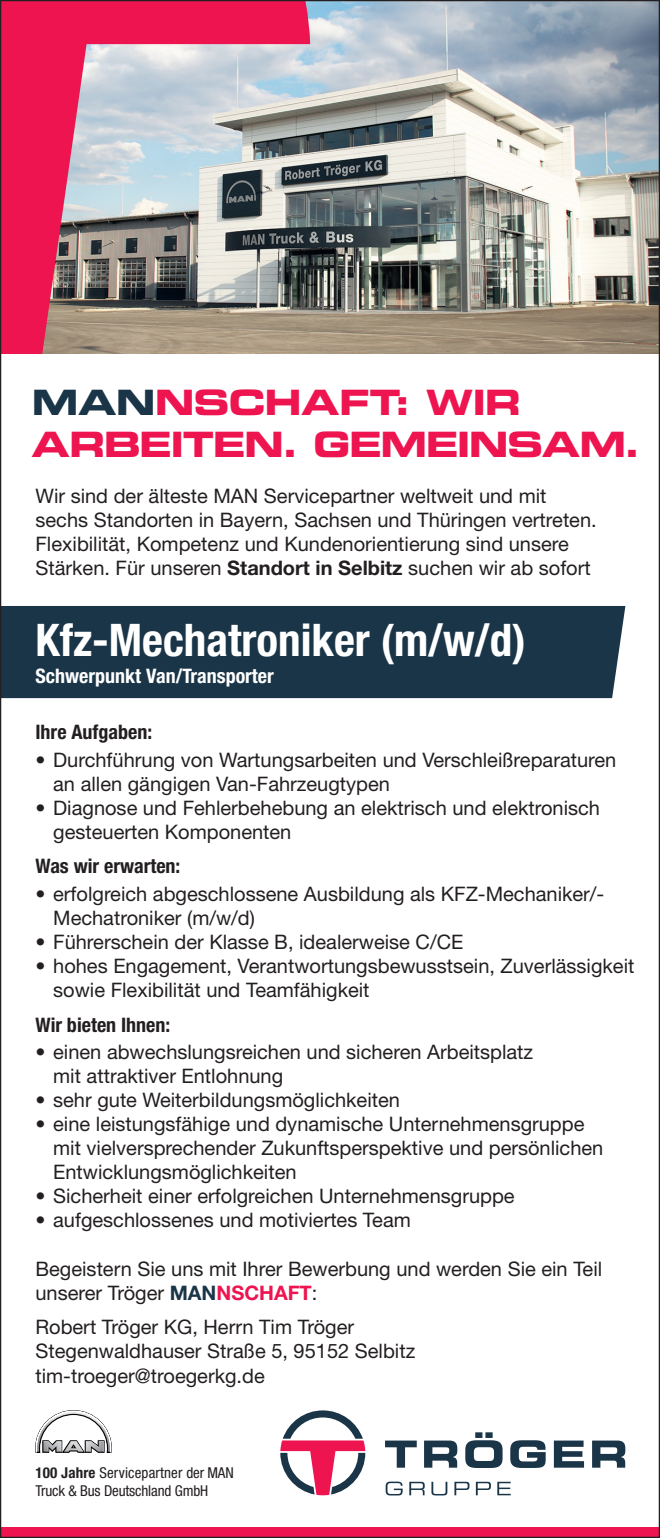
<style>
.page{position:relative;width:660px;height:1538px;background:#fff}
.page>*{position:absolute;margin:0;border:0;box-sizing:border-box;transform-origin:0 0}
.t1{font:700 condensed 45px "Helvetica Neue LT Std";color:#fff}
.t2{font:35px/42px "Eurostile LT Pro Bold Ex 2";letter-spacing:-.035em;color:#ed1450}
.t3{font:20px/24px "Helvetica Neue LT Std";color:#231f20}
.t4{font:700 condensed 20px "Helvetica Neue LT Std";color:#231f20}
.t5{font:700 condensed 20px "Helvetica Neue LT Std";color:#fff}
.t6{font:condensed 15px/18px "Helvetica Neue LT Std";letter-spacing:-.01em;color:#231f20}
.s1{color:#1a3548}
.s2{font-weight:700}
.s3{font-weight:700;color:#1a3548}
.s4{font-weight:700;color:#ed1450}
</style>
<div class="page">
<img style="left:310px;top:2px;width:347px;height:352px">
<div style="left:2px;top:606px;width:623px;height:92px;background:#1a3548"></div>
<svg style="left:385px;top:1440px;width:31px;height:27px"></svg>
<svg style="left:424px;top:1440px;width:33px;height:27px"></svg>
<svg style="left:465px;top:1432px;width:37px;height:36px"></svg>
<svg style="left:510px;top:1440px;width:35px;height:28px"></svg>
<svg style="left:553px;top:1440px;width:30px;height:27px"></svg>
<svg style="left:592px;top:1440px;width:32px;height:27px"></svg>
<svg style="left:385px;top:1481px;width:17px;height:14px"></svg>
<svg style="left:409px;top:1482px;width:15px;height:13px"></svg>
<svg style="left:431px;top:1482px;width:16px;height:13px"></svg>
<svg style="left:454px;top:1482px;width:15px;height:13px"></svg>
<svg style="left:475px;top:1482px;width:15px;height:13px"></svg>
<svg style="left:497px;top:1482px;width:13px;height:13px"></svg>
<svg style="left:280px;top:1410px;width:85px;height:85px"></svg>
<svg style="left:2px;top:2px;width:308px;height:352px;background:#bb7c8d"></svg>
<div style="left:0;top:1527px;width:659px;height:11px;background:#ed1450"></div>
<svg style="left:35px;top:1410px;width:77px;height:43px"></svg>
<h2 class="t2" style="left:32px;top:381px;width:609px"><span class="s1">MAN</span>NSCHAFT: WIR<br>ARBEITEN. GEMEINSAM.</h2>
<p class="t3" style="left:35px;top:484px;width:562px">Wir sind der älteste MAN Servicepartner weltweit und mit sechs Standorten in Bayern, Sachsen und Thüringen vertreten.<br>Flexibilität, Kompetenz und Kundenorientierung sind unsere Stärken. Für unseren <span class="s2">Standort in Selbitz</span> suchen wir ab sofort</p>
<h1 class="t1" style="left:35px;top:613px;width:491px">Kfz-Mechatroniker (m/w/d)</h1>
<p class="t5" style="left:35px;top:664px;width:240px">Schwerpunkt Van/Transporter</p>
<p class="t4" style="left:35px;top:720px;width:118px">Ihre Aufgaben:</p>
<p class="t3" style="left:53px;top:747px;width:564px;text-indent:-18px">• Durchführung von Wartungsarbeiten und Verschleißreparaturen an allen gängigen Van-Fahrzeugtypen</p>
<p class="t3" style="left:53px;top:795px;width:548px;text-indent:-18px">• Diagnose und Fehlerbehebung an elektrisch und elektronisch gesteuerten Komponenten</p>
<p class="t4" style="left:35px;top:854px;width:146px">Was wir erwarten:</p>
<p class="t3" style="left:53px;top:881px;width:552px;text-indent:-18px">• erfolgreich abgeschlossene Ausbildung als KFZ-Mechaniker/-<br>Mechatroniker (m/w/d)</p>
<p class="t3" style="left:35px;top:929px;width:429px">• Führerschein der Klasse B, idealerweise C/CE</p>
<p class="t3" style="left:53px;top:953px;width:582px;text-indent:-18px">• hohes Engagement, Verantwortungsbewusstsein, Zuverlässigkeit sowie Flexibilität und Teamfähigkeit</p>
<p class="t4" style="left:35px;top:1012px;width:136px">Wir bieten Ihnen:</p>
<p class="t3" style="left:53px;top:1040px;width:481px;text-indent:-18px">• einen abwechslungsreichen und sicheren Arbeitsplatz mit attraktiver Entlohnung</p>
<p class="t3" style="left:35px;top:1088px;width:366px">• sehr gute Weiterbildungsmöglichkeiten</p>
<p class="t3" style="left:53px;top:1112px;width:551px;text-indent:-18px">• eine leistungsfähige und dynamische Unternehmensgruppe mit vielversprechender Zukunftsperspektive und persönlichen<br>Entwicklungsmöglichkeiten</p>
<p class="t3" style="left:35px;top:1184px;width:480px">• Sicherheit einer erfolgreichen Unternehmensgruppe</p>
<p class="t3" style="left:35px;top:1208px;width:376px">• aufgeschlossenes und motiviertes Team</p>
<p class="t3" style="left:35px;top:1256px;width:567px">Begeistern Sie uns mit Ihrer Bewerbung und werden Sie ein Teil unserer Tröger <span class="s3">MAN</span><span class="s4">NSCHAFT</span>:</p>
<p class="t3" style="left:35px;top:1315px;width:381px">Robert Tröger KG, Herrn Tim Tröger<br>Stegenwaldhauser Straße 5, 95152 Selbitz tim-troeger@troegerkg.de</p>
<p class="t6" style="left:35px;top:1463px;width:199px"><span class="s2">100 Jahre</span> Servicepartner der MAN<br>Truck &amp; Bus Deutschland GmbH</p>
</div>
